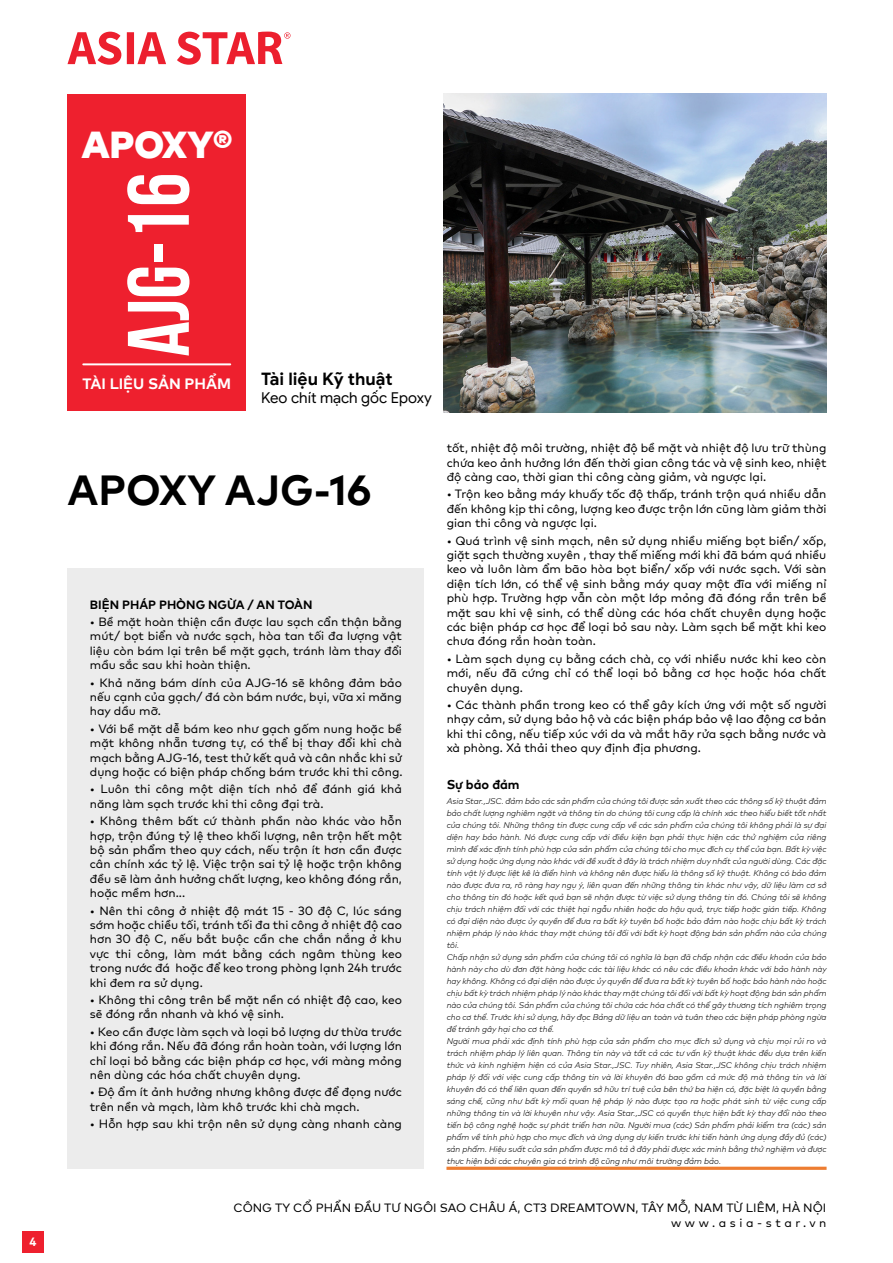
<style>
.page{position:relative;width:893px;height:1263px;background:#fff}
.page>*{position:absolute;margin:0;border:0;box-sizing:border-box;transform-origin:0 0}
.t1{font:87px "UTM Bebas";color:#fff}
.t2{font:42px "UAS Bold";color:#000}
.t3{font:37.5px "UAS Black";color:#fff}
.t4{font:700 17.25px "Google Sans";color:#000}
.t5{font:15px "Google Sans";color:#000}
.t6{font:15px "UAS Bold";color:#fff}
.t7{font:12.75px "UAS Bold";color:#000}
.t8{font:12px/14.4px "UAS Book";color:#000;text-align:justify}
.t9{font:12px "UAS Bold";color:#000}
.t10{font:12px "UAS Bold";color:#fff}
.t11{font:italic 8.25px/12px "UAS Light";color:#000}
</style>
<div class="page">
<div style="left:22px;top:1231px;width:22px;height:22px;background:#ee202e"></div>
<svg style="left:68px;top:32px;width:222px;height:33px"></svg>
<img style="left:444px;top:93px;width:382px;height:319px">
<div style="left:68px;top:94px;width:178px;height:317px;background:#ee202e"></div>
<hr style="left:82px;top:363px;width:149px;height:2px;background:#fff">
<div style="left:68px;top:568px;width:356px;height:601px;background:#ececec"></div>
<hr style="left:446px;top:1167px;width:381px;height:3px;background:#ed7d31">
<p class="t10" style="left:29px;top:1232px;width:9px">4</p>
<h3 class="t3" style="left:81px;top:115px;width:152px">APOXY®</h3>
<h1 class="t1" style="left:96px;top:357px;width:186px;rotate:-90deg">AJG-16</h1>
<p class="t6" style="left:82px;top:372px;width:150px">TÀI LIỆU SẢN PHẨM</p>
<h3 class="t4" style="left:261px;top:368px;width:133px">Tài liệu Kỹ thuật</h3>
<p class="t5" style="left:261px;top:388px;width:172px">Keo chít mạch gốc Epoxy</p>
<h2 class="t2" style="left:68px;top:458px;width:306px">APOXY AJG-16</h2>
<p class="t9" style="left:90px;top:595px;width:224px">BIỆN PHÁP PHÒNG NGỪA / AN TOÀN</p>
<p class="t8" style="left:90px;top:613px;width:314px">• Bề mặt hoàn thiện cần được lau sạch cẩn thận bằng mút/ bọt biển và nước sạch, hòa tan tối đa lượng vật liệu còn bám lại trên bề mặt gạch, tránh làm thay đổi mầu sắc sau khi hoàn thiện.</p>
<p class="t8" style="left:90px;top:674px;width:314px">• Khả năng bám dính của AJG-16 sẽ không đảm bảo nếu cạnh của gạch/ đá còn bám nước, bụi, vữa xi măng hay dầu mỡ.</p>
<p class="t8" style="left:90px;top:720px;width:314px">• Với bề mặt dễ bám keo như gạch gốm nung hoặc bề mặt không nhẵn tương tự, có thể bị thay đổi khi chà mạch bằng AJG-16, test thử kết quả và cân nhắc khi sử dụng hoặc có biện pháp chống bám trước khi thi công.</p>
<p class="t8" style="left:90px;top:781px;width:314px">• Luôn thi công một diện tích nhỏ để đánh giá khả năng làm sạch trước khi thi công đại trà.</p>
<p class="t8" style="left:90px;top:813px;width:314px">• Không thêm bất cứ thành phần nào khác vào hỗn hợp, trộn đúng tỷ lệ theo khối lượng, nên trộn hết một bộ sản phẩm theo quy cách, nếu trộn ít hơn cần được cân chính xác tỷ lệ. Việc trộn sai tỷ lệ hoặc trộn không đều sẽ làm ảnh hưởng chất lượng, keo không đóng rắn, hoặc mềm hơn...</p>
<p class="t8" style="left:90px;top:902px;width:314px">• Nên thi công ở nhiệt độ mát 15 - 30 độ C, lúc sáng sớm hoặc chiều tối, tránh tối đa thi công ở nhiệt độ cao hơn 30 độ C, nếu bắt buộc cần che chắn nắng ở khu vực thi công, làm mát bằng cách ngâm thùng keo trong nước đá hoặc để keo trong phòng lạnh 24h trước khi đem ra sử dụng.</p>
<p class="t8" style="left:90px;top:991px;width:314px">• Không thi công trên bề mặt nền có nhiệt độ cao, keo sẽ đóng rắn nhanh và khó vệ sinh.</p>
<p class="t8" style="left:90px;top:1023px;width:314px">• Keo cần được làm sạch và loại bỏ lượng dư thừa trước khi đóng rắn. Nếu đã đóng rắn hoàn toàn, với lượng lớn chỉ loại bỏ bằng các biện pháp cơ học, với màng mỏng nên dùng các hóa chất chuyên dụng.</p>
<p class="t8" style="left:90px;top:1084px;width:314px">• Độ ẩm ít ảnh hưởng nhưng không được để đọng nước trên nền và mạch, làm khô trước khi chà mạch.</p>
<p class="t8" style="left:90px;top:1116px;width:314px">• Hỗn hợp sau khi trộn nên sử dụng càng nhanh càng</p>
<p class="t8" style="left:447px;top:440px;width:381px">tốt, nhiệt độ môi trường, nhiệt độ bề mặt và nhiệt độ lưu trữ thùng chứa keo ảnh hưởng lớn đến thời gian công tác và vệ sinh keo, nhiệt độ càng cao, thời gian thi công càng giảm, và ngược lại.</p>
<p class="t8" style="left:447px;top:486px;width:381px">• Trộn keo bằng máy khuấy tốc độ thấp, tránh trộn quá nhiều dẫn đến không kịp thi công, lượng keo được trộn lớn cũng làm giảm thời gian thi công và ngược lại.</p>
<p class="t8" style="left:447px;top:532px;width:381px">• Quá trình vệ sinh mạch, nên sử dụng nhiều miếng bọt biển/ xốp, giặt sạch thường xuyên , thay thế miếng mới khi đã bám quá nhiều keo và luôn làm ẩm bão hòa bọt biển/ xốp với nước sạch. Với sàn diện tích lớn, có thể vệ sinh bằng máy quay một đĩa với miếng nỉ phù hợp. Trường hợp vẫn còn một lớp mỏng đã đóng rắn trên bề mặt sau khi vệ sinh, có thể dùng các hóa chất chuyên dụng hoặc các biện pháp cơ học để loại bỏ sau này. Làm sạch bề mặt khi keo chưa đóng rắn hoàn toàn.</p>
<p class="t8" style="left:447px;top:650px;width:381px">• Làm sạch dụng cụ bằng cách chà, cọ với nhiều nước khi keo còn mới, nếu đã cứng chỉ có thể loại bỏ bằng cơ học hoặc hóa chất chuyên dụng.</p>
<p class="t8" style="left:447px;top:697px;width:381px">• Các thành phần trong keo có thể gây kích ứng với một số người nhạy cảm, sử dụng bảo hộ và các biện pháp bảo vệ lao động cơ bản khi thi công, nếu tiếp xúc với da và mắt hãy rửa sạch bằng nước và xà phòng. Xả thải theo quy định địa phương.</p>
<p class="t7" style="left:447px;top:775px;width:74px">Sự bảo đảm</p>
<p class="t11" style="left:447px;top:794px;width:381px">Asia Star.,JSC. đảm bảo các sản phẩm của chúng tôi được sản xuất theo các thông số kỹ thuật đảm bảo chất lượng nghiêm ngặt và thông tin do chúng tôi cung cấp là chính xác theo hiểu biết tốt nhất của chúng tôi. Những thông tin được cung cấp về các sản phẩm của chúng tôi không phải là sự đại diện hay bảo hành. Nó được cung cấp với điều kiện bạn phải thực hiện các thử nghiệm của riêng mình để xác định tính phù hợp của sản phẩm của chúng tôi cho mục đích cụ thể của bạn. Bất kỳ việc sử dụng hoặc ứng dụng nào khác với đề xuất ở đây là trách nhiệm duy nhất của người dùng. Các đặc tính vật lý được liệt kê là điển hình và không nên được hiểu là thông số kỹ thuật. Không có bảo đảm nào được đưa ra, rõ ràng hay ngụ ý, liên quan đến những thông tin khác như vậy, dữ liệu làm cơ sở cho thông tin đó hoặc kết quả bạn sẽ nhận được từ việc sử dụng thông tin đó. Chúng tôi sẽ không chịu trách nhiệm đối với các thiệt hại ngẫu nhiên hoặc do hậu quả, trực tiếp hoặc gián tiếp. Không có đại diện nào được ủy quyền để đưa ra bất kỳ tuyên bố hoặc bảo đảm nào hoặc chịu bất kỳ trách nhiệm pháp lý nào khác thay mặt chúng tôi đối với bất kỳ hoạt động bán sản phẩm nào của chúng tôi.<br>Chấp nhận sử dụng sản phẩm của chúng tôi có nghĩa là bạn đã chấp nhận các điều khoản của bảo hành này cho dù đơn đặt hàng hoặc các tài liệu khác có nêu các điều khoản khác với bảo hành này hay không. Không có đại diện nào được ủy quyền để đưa ra bất kỳ tuyên bố hoặc bảo hành nào hoặc chịu bất kỳ trách nhiệm pháp lý nào khác thay mặt chúng tôi đối với bất kỳ hoạt động bán sản phẩm nào của chúng tôi. Sản phẩm của chúng tôi chứa các hóa chất có thể gây thương tích nghiêm trọng cho cơ thể. Trước khi sử dụng, hãy đọc Bảng dữ liệu an toàn và tuân theo các biện pháp phòng ngừa để tránh gây hại cho cơ thể.<br>Người mua phải xác định tính phù hợp của sản phẩm cho mục đích sử dụng và chịu mọi rủi ro và trách nhiệm pháp lý liên quan. Thông tin này và tất cả các tư vấn kỹ thuật khác đều dựa trên kiến thức và kinh nghiệm hiện có của Asia Star.,JSC. Tuy nhiên, Asia Star.,JSC không chịu trách nhiệm pháp lý đối với việc cung cấp thông tin và lời khuyên đó bao gồm cả mức độ mà thông tin và lời khuyên đó có thể liên quan đến quyền sở hữu trí tuệ của bên thứ ba hiện có, đặc biệt là quyền bằng sáng chế, cũng như bất kỳ mối quan hệ pháp lý nào được tạo ra hoặc phát sinh từ việc cung cấp những thông tin và lời khuyên như vậy. Asia Star.,JSC có quyền thực hiện bất kỳ thay đổi nào theo tiến bộ công nghệ hoặc sự phát triển hơn nữa. Người mua (các) Sản phẩm phải kiểm tra (các) sản phẩm về tính phù hợp cho mục đích và ứng dụng dự kiến trước khi tiến hành ứng dụng đầy đủ (các) sản phẩm. Hiệu suất của sản phẩm được mô tả ở đây phải được xác minh bằng thử nghiệm và được thực hiện bởi các chuyên gia có trình độ cũng như môi trường đảm bảo.</p>
<p class="t8" style="left:234px;top:1200px;width:594px;text-align:right">CÔNG TY CỔ PHẨN ĐẦU TƯ NGÔI SAO CHÂU Á, CT3 DREAMTOWN, TÂY MỖ, NAM TỪ LIÊM, HÀ NỘI www.asia-star.vn</p>
</div>
